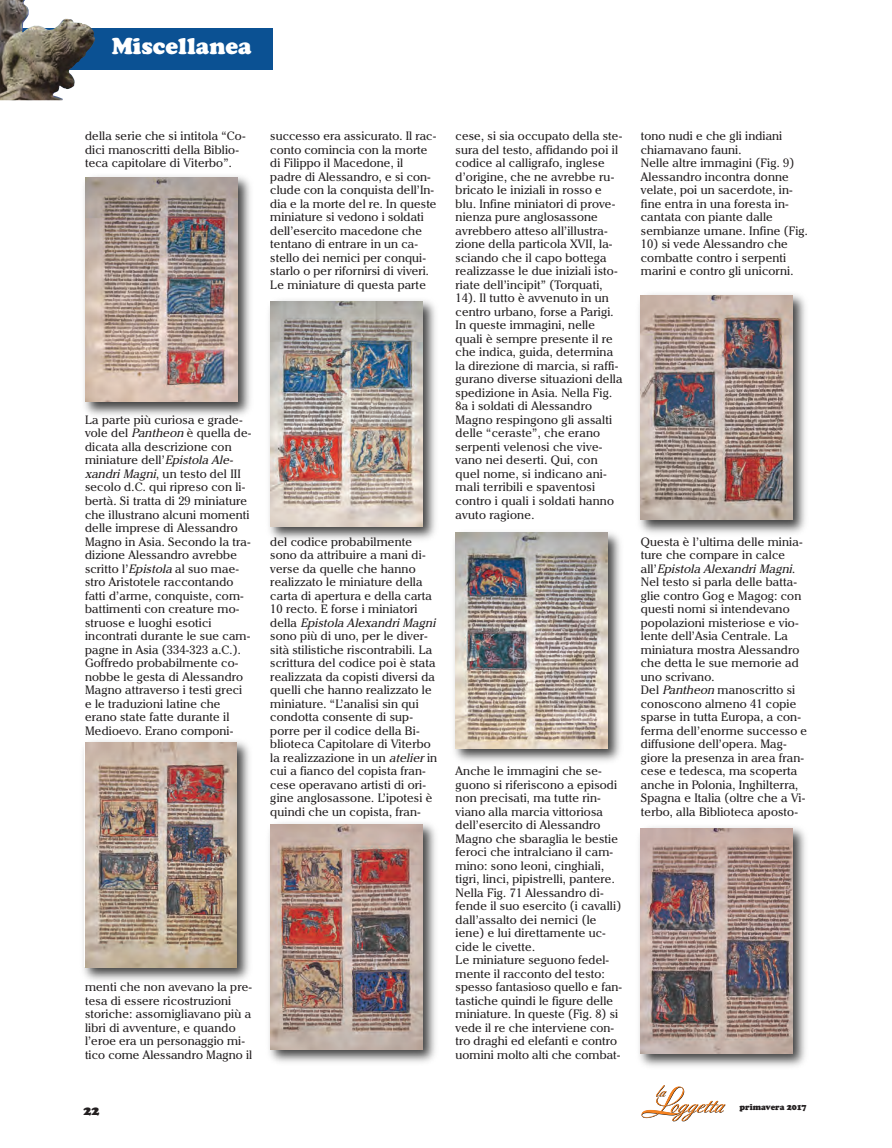
<style>
.page{position:relative;width:892px;height:1148px;background:#fff}
.page>*{position:absolute;margin:0;border:0;box-sizing:border-box;transform-origin:0 0}
.t1{font:900 24px "Cooper";color:#fff}
.t2{font:900 13.5px "Cooper";color:#231f20}
.t3{font:12px/13.5px "Cheltenham IT Cby BT";letter-spacing:.01em;color:#231f20}
.t4{font:900 9px "Cooper";color:#231f20;scale:.95 1}
.s1{font-style:italic}
</style>
<div class="page">
<svg style="left:641px;top:1085px;width:84px;height:36px"></svg>
<img style="left:639px;top:294px;width:167px;height:240px">
<img style="left:641px;top:295px;width:152px;height:225px">
<img style="left:269px;top:823px;width:167px;height:240px">
<img style="left:271px;top:824px;width:152px;height:224px">
<img style="left:83px;top:741px;width:167px;height:240px">
<img style="left:85px;top:742px;width:152px;height:225px">
<img style="left:454px;top:532px;width:167px;height:230px">
<img style="left:455px;top:533px;width:152px;height:215px">
<img style="left:639px;top:827px;width:167px;height:240px">
<img style="left:641px;top:828px;width:152px;height:224px">
<img style="left:269px;top:300px;width:167px;height:240px">
<img style="left:271px;top:301px;width:152px;height:225px">
<img style="left:84px;top:176px;width:167px;height:240px">
<img style="left:85px;top:177px;width:152px;height:225px">
<div style="left:0;top:28px;width:273px;height:41px;background:#0b5193"></div>
<img style="left:0;top:69px;width:132px;height:32px">
<img style="left:0;top:0;width:95px;height:100px">
<h1 class="t1" style="left:112px;top:32px;width:142px">Miscellanea</h1>
<p class="t3" style="left:85px;top:129px;width:162px">della serie che si intitola “Co&shy;dici manoscritti della Biblio&shy;teca capitolare di Viterbo”.</p>
<p class="t3" style="left:85px;top:413px;width:168px">La parte più curiosa e grade&shy;vole del <span class="s1">Pantheon</span>è quella de&shy;dicata alla descrizione con miniature dell’<span class="s1">Epistola Ale&shy;xandriMagni</span>, u n t e s t o d e l I I I secolo d.C. qui ripreso con li&shy;bertà<span class="s1">.</span>Si tratta di 29 miniature che illustrano alcuni momenti delle imprese di Alessandro<br>Magno in Asia. Secondo la tra&shy;dizione Alessandro avrebbe scritto l’<span class="s1">Epistola</span>al suo mae&shy;stro Aristotele raccontando fatti d’arme, conquiste, com&shy;battimenti con creature mo&shy;struose e luoghi esotici incontrati durante le sue cam&shy;pagne in Asia (334-323 a.C.).<br>Goffredo probabilmente co&shy;nobbe le gesta di Alessandro<br>Magno attraverso i testi greci e le traduzioni latine che erano state fatte durante il<br>Medioevo. Erano componi-</p>
<p class="t3" style="left:85px;top:980px;width:169px">menti che non avevano la pre&shy;tesa di essere ricostruzioni storiche: assomigliavano più a libri di avventure, e quando l’eroe era un personaggio mi&shy;tico come Alessandro Magno il</p>
<p class="t3" style="left:270px;top:129px;width:168px">successo era assicurato. Il rac&shy;conto comincia con la morte di Filippo il Macedone, il padre di Alessandro, e si con&shy;clude con la conquista dell’In&shy;dia e la morte del re. In queste miniature si vedono i soldati dell’esercito macedone che tentano di entrare in un ca&shy;stello dei nemici per conqui&shy;starlo o per rifornirsi di viveri.<br>Le miniature di questa parte</p>
<p class="t3" style="left:270px;top:534px;width:170px">del codice probabilmente sono da attribuire a mani di&shy;verse da quelle che hanno realizzato le miniature della carta di apertura e della carta<br>10 recto. E forse i miniatori<br>d e l l a <span class="s1">Epistola AlexandriMagni </span>sono più di uno, per le diver&shy;sità stilistiche riscontrabili. La scrittura del codice poi è stata realizzata da copisti diversi da quelli che hanno realizzato le miniature. “L’analisi sin qui condotta consente di sup&shy;porre per il codice della Bi&shy;blioteca Capitolare di Viterbo la realizzazione in un <span class="s1">atelier</span>in cui a fianco del copista fran&shy;cese operavano artisti di ori&shy;gine anglosassone. L’ipotesi è quindi che un copista, fran-</p>
<p class="t3" style="left:455px;top:129px;width:168px">cese, si sia occupato della ste&shy;sura del testo, affidando poi il codice al calligrafo, inglese d’origine, che ne avrebbe ru&shy;bricato le iniziali in rosso e blu. Infine miniatori di prove&shy;nienza pure anglosassone avrebbero atteso all’illustra&shy;zione della particola XVII, la&shy;sciando che il capo bottega realizzasse le due iniziali isto&shy;riate dell’incipit” (Torquati,<br>14). Il tutto è avvenuto in un centro urbano, forse a Parigi.<br>In queste immagini, nelle quali è sempre presente il re che indica, guida, determina la direzione di marcia, si raffi&shy;gurano diverse situazioni della spedizione in Asia. Nella Fig.<br>8a i soldati di Alessandro<br>Magno respingono gli assalti delle “ceraste”, che erano serpenti velenosi che vive&shy;vano nei deserti. Qui, con quel nome, si indicano ani&shy;mali terribili e spaventosi contro i quali i soldati hanno avuto ragione.</p>
<p class="t3" style="left:455px;top:764px;width:168px">Anche le immagini che se&shy;guono si riferiscono a episodi non precisati, ma tutte rin&shy;viano alla marcia vittoriosa dell’esercito di Alessandro<br>Magno che sbaraglia le bestie feroci che intralciano il cam&shy;mino: sono leoni, cinghiali, tigri, linci, pipistrelli, pantere.<br>Nella Fig. 71 Alessandro di&shy;fende il suo esercito (i cavalli) dall’assalto dei nemici (le iene) e lui direttamente uc&shy;cide le civette.<br>Le miniature seguono fedel&shy;mente il racconto del testo: spesso fantasioso quello e fan&shy;tastiche quindi le figure delle miniature. In queste (Fig. 8) si vede il re che interviene con&shy;tro draghi ed elefanti e contro uomini molto alti che combat-</p>
<p class="t3" style="left:641px;top:129px;width:169px">tono nudi e che gli indiani chiamavano fauni.<br>Nelle altre immagini (Fig. 9)<br>Alessandro incontra donne velate, poi un sacerdote, in&shy;fine entra in una foresta in&shy;cantata con piante dalle sembianze umane. Infine (Fig.</p>
<p class="t3" style="left:641px;top:237px;width:154px">10) si vede Alessandro che combatte contro i serpenti marini e contro gli unicorni.</p>
<p class="t3" style="left:641px;top:534px;width:168px">Questa è l’ultima delle minia&shy;ture che compare in calce<br>a l l ’ <span class="s1">Epistola AlexandriMagni</span>.<br>Nel testo si parla delle batta&shy;glie contro Gog e Magog: con questi nomi si intendevano popolazioni misteriose e vio&shy;lente dell’Asia Centrale. La miniatura mostra Alessandro che detta le sue memorie ad uno scrivano.<br>Del <span class="s1">Pantheon</span> manoscritto si conoscono almeno 41 copie sparse in tutta Europa, a con&shy;ferma dell’enorme successo e diffusione dell’opera. Mag&shy;giore la presenza in area fran&shy;cese e tedesca, ma scoperta anche in Polonia, Inghilterra,<br>Spagna e Italia (oltre che a Vi&shy;terbo, alla Biblioteca aposto-</p>
<p class="t2" style="left:84px;top:1101px;width:18px">22</p>
<p class="t4" style="left:739px;top:1101px;width:72px">primavera 2017</p>
</div>
